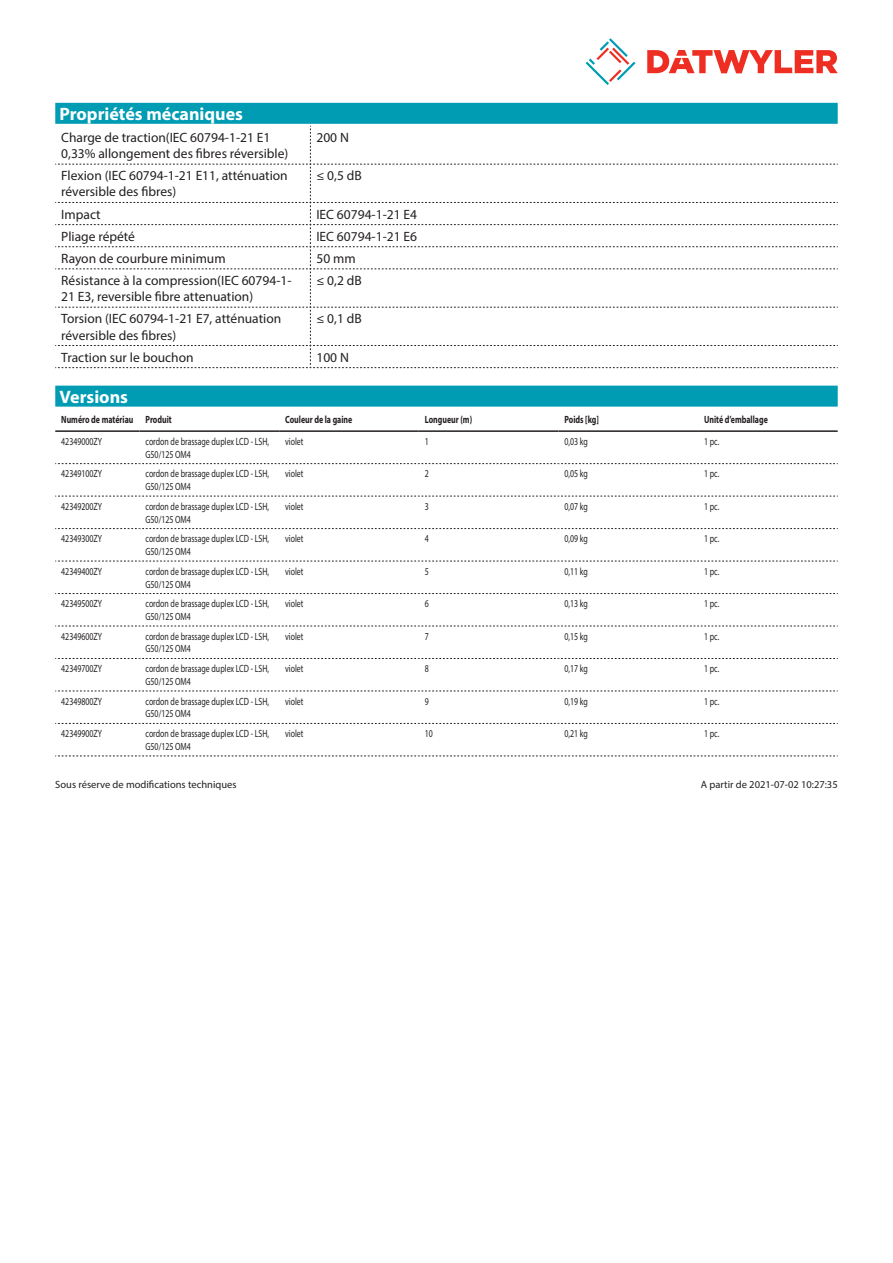
<style>
.page{position:relative;width:893px;height:1263px;background:#fff}
.page>*{position:absolute;margin:0;border:0;box-sizing:border-box;transform-origin:0 0}
.Standard_Head_Proper{font:700 18px "Myriad Pro";color:#fff}
.myriad_light_propert{font:13.5px/16.2px "Myriad Pro";color:#231f20}
.myriadlight{font:10.5px/12.6px "Myriad Pro";color:#231f20;scale:.75 1}
.myriadbold{font:700 10.5px "Myriad Pro";color:#231f20;scale:.75 1}
.Footnote{font:10.5px "Myriad Pro";color:#231f20}
</style>
<div class="page">
<svg style="left:586px;top:38px;width:49px;height:47px"></svg>
<svg style="left:647px;top:50px;width:191px;height:23px"></svg>
<div style="left:55px;top:103px;width:783px;height:21px;background:#009cb3"></div>
<svg style="left:55px;top:126px;width:783px;height:242px"></svg>
<div style="left:55px;top:386px;width:783px;height:21px;background:#009cb3"></div>
<hr style="left:55px;top:430px;width:85px;height:2px;background:#231f20">
<hr style="left:140px;top:430px;width:139px;height:2px;background:#231f20">
<hr style="left:279px;top:430px;width:140px;height:2px;background:#231f20">
<hr style="left:419px;top:430px;width:139px;height:2px;background:#231f20">
<hr style="left:558px;top:430px;width:140px;height:2px;background:#231f20">
<hr style="left:698px;top:430px;width:140px;height:2px;background:#231f20">
<svg style="left:55px;top:463px;width:783px;height:1px"></svg>
<svg style="left:55px;top:496px;width:783px;height:1px"></svg>
<svg style="left:55px;top:528px;width:783px;height:1px"></svg>
<svg style="left:55px;top:561px;width:783px;height:1px"></svg>
<svg style="left:55px;top:593px;width:783px;height:1px"></svg>
<svg style="left:55px;top:626px;width:783px;height:1px"></svg>
<svg style="left:55px;top:658px;width:783px;height:1px"></svg>
<svg style="left:55px;top:691px;width:783px;height:1px"></svg>
<svg style="left:55px;top:723px;width:783px;height:1px"></svg>
<svg style="left:55px;top:756px;width:783px;height:1px"></svg>
<p class="Standard_Head_Proper" style="left:60px;top:102px;width:185px">Propriétés mécaniques</p>
<p class="myriad_light_propert" style="left:61px;top:129px;width:229px">Charge de traction(IEC 60794-1-21 E1<br>0,33% allongement des fibres réversible)</p>
<p class="myriad_light_propert" style="left:316px;top:129px;width:34px">200 N</p>
<p class="myriad_light_propert" style="left:61px;top:167px;width:228px">Flexion (IEC 60794-1-21 E11, atténuation réversible des fibres)</p>
<p class="myriad_light_propert" style="left:316px;top:167px;width:47px">≤ 0,5 dB</p>
<p class="myriad_light_propert" style="left:61px;top:206px;width:41px">Impact</p>
<p class="myriad_light_propert" style="left:316px;top:206px;width:102px">IEC 60794-1-21 E4</p>
<p class="myriad_light_propert" style="left:61px;top:228px;width:75px">Pliage répété</p>
<p class="myriad_light_propert" style="left:316px;top:228px;width:102px">IEC 60794-1-21 E6</p>
<p class="myriad_light_propert" style="left:61px;top:250px;width:166px">Rayon de courbure minimum</p>
<p class="myriad_light_propert" style="left:316px;top:250px;width:41px">50 mm</p>
<p class="myriad_light_propert" style="left:61px;top:272px;width:232px">Résistance à la compression(IEC 60794-1-<br>21 E3, reversible fibre attenuation)</p>
<p class="myriad_light_propert" style="left:316px;top:272px;width:47px">≤ 0,2 dB</p>
<p class="myriad_light_propert" style="left:61px;top:310px;width:222px">Torsion (IEC 60794-1-21 E7, atténuation réversible des fibres)</p>
<p class="myriad_light_propert" style="left:316px;top:310px;width:47px">≤ 0,1 dB</p>
<p class="myriad_light_propert" style="left:61px;top:349px;width:134px">Traction sur le bouchon</p>
<p class="myriad_light_propert" style="left:316px;top:349px;width:34px">100 N</p>
<p class="Standard_Head_Proper" style="left:60px;top:385px;width:70px">Versions</p>
<p class="myriadbold" style="left:61px;top:412px;width:98px">Numéro de matériau</p>
<p class="myriadbold" style="left:146px;top:412px;width:37px">Produit</p>
<p class="myriadbold" style="left:285px;top:412px;width:91px">Couleur de la gaine</p>
<p class="myriadbold" style="left:425px;top:412px;width:65px">Longueur (m)</p>
<p class="myriadbold" style="left:564px;top:412px;width:48px">Poids [kg]</p>
<p class="myriadbold" style="left:704px;top:412px;width:87px">Unité d’emballage</p>
<p class="myriadlight" style="left:61px;top:435px;width:56px">42349000ZY</p>
<p class="myriadlight" style="left:146px;top:435px;width:166px">cordon de brassage duplex LCD - LSH,<br>G50/125 OM4</p>
<p class="myriadlight" style="left:285px;top:435px;width:26px">violet</p>
<p class="myriadlight" style="left:425px;top:435px;width:7px">1</p>
<p class="myriadlight" style="left:564px;top:435px;width:33px">0,03 kg</p>
<p class="myriadlight" style="left:704px;top:435px;width:22px">1 pc.</p>
<p class="myriadlight" style="left:61px;top:467px;width:56px">42349100ZY</p>
<p class="myriadlight" style="left:146px;top:467px;width:166px">cordon de brassage duplex LCD - LSH,<br>G50/125 OM4</p>
<p class="myriadlight" style="left:285px;top:467px;width:26px">violet</p>
<p class="myriadlight" style="left:425px;top:467px;width:7px">2</p>
<p class="myriadlight" style="left:564px;top:467px;width:33px">0,05 kg</p>
<p class="myriadlight" style="left:704px;top:467px;width:22px">1 pc.</p>
<p class="myriadlight" style="left:61px;top:500px;width:56px">42349200ZY</p>
<p class="myriadlight" style="left:146px;top:500px;width:166px">cordon de brassage duplex LCD - LSH,<br>G50/125 OM4</p>
<p class="myriadlight" style="left:285px;top:500px;width:26px">violet</p>
<p class="myriadlight" style="left:425px;top:500px;width:7px">3</p>
<p class="myriadlight" style="left:564px;top:500px;width:33px">0,07 kg</p>
<p class="myriadlight" style="left:704px;top:500px;width:22px">1 pc.</p>
<p class="myriadlight" style="left:61px;top:532px;width:56px">42349300ZY</p>
<p class="myriadlight" style="left:146px;top:532px;width:166px">cordon de brassage duplex LCD - LSH,<br>G50/125 OM4</p>
<p class="myriadlight" style="left:285px;top:532px;width:26px">violet</p>
<p class="myriadlight" style="left:425px;top:532px;width:7px">4</p>
<p class="myriadlight" style="left:564px;top:532px;width:33px">0,09 kg</p>
<p class="myriadlight" style="left:704px;top:532px;width:22px">1 pc.</p>
<p class="myriadlight" style="left:61px;top:565px;width:56px">42349400ZY</p>
<p class="myriadlight" style="left:146px;top:565px;width:166px">cordon de brassage duplex LCD - LSH,<br>G50/125 OM4</p>
<p class="myriadlight" style="left:285px;top:565px;width:26px">violet</p>
<p class="myriadlight" style="left:425px;top:565px;width:7px">5</p>
<p class="myriadlight" style="left:564px;top:565px;width:33px">0,11 kg</p>
<p class="myriadlight" style="left:704px;top:565px;width:22px">1 pc.</p>
<p class="myriadlight" style="left:61px;top:597px;width:56px">42349500ZY</p>
<p class="myriadlight" style="left:146px;top:597px;width:166px">cordon de brassage duplex LCD - LSH,<br>G50/125 OM4</p>
<p class="myriadlight" style="left:285px;top:597px;width:26px">violet</p>
<p class="myriadlight" style="left:425px;top:597px;width:7px">6</p>
<p class="myriadlight" style="left:564px;top:597px;width:33px">0,13 kg</p>
<p class="myriadlight" style="left:704px;top:597px;width:22px">1 pc.</p>
<p class="myriadlight" style="left:61px;top:630px;width:56px">42349600ZY</p>
<p class="myriadlight" style="left:146px;top:630px;width:166px">cordon de brassage duplex LCD - LSH,<br>G50/125 OM4</p>
<p class="myriadlight" style="left:285px;top:630px;width:26px">violet</p>
<p class="myriadlight" style="left:425px;top:630px;width:7px">7</p>
<p class="myriadlight" style="left:564px;top:630px;width:33px">0,15 kg</p>
<p class="myriadlight" style="left:704px;top:630px;width:22px">1 pc.</p>
<p class="myriadlight" style="left:61px;top:662px;width:56px">42349700ZY</p>
<p class="myriadlight" style="left:146px;top:662px;width:166px">cordon de brassage duplex LCD - LSH,<br>G50/125 OM4</p>
<p class="myriadlight" style="left:285px;top:662px;width:26px">violet</p>
<p class="myriadlight" style="left:425px;top:662px;width:7px">8</p>
<p class="myriadlight" style="left:564px;top:662px;width:33px">0,17 kg</p>
<p class="myriadlight" style="left:704px;top:662px;width:22px">1 pc.</p>
<p class="myriadlight" style="left:61px;top:695px;width:56px">42349800ZY</p>
<p class="myriadlight" style="left:146px;top:695px;width:166px">cordon de brassage duplex LCD - LSH,<br>G50/125 OM4</p>
<p class="myriadlight" style="left:285px;top:695px;width:26px">violet</p>
<p class="myriadlight" style="left:425px;top:695px;width:7px">9</p>
<p class="myriadlight" style="left:564px;top:695px;width:33px">0,19 kg</p>
<p class="myriadlight" style="left:704px;top:695px;width:22px">1 pc.</p>
<p class="myriadlight" style="left:61px;top:727px;width:56px">42349900ZY</p>
<p class="myriadlight" style="left:146px;top:727px;width:166px">cordon de brassage duplex LCD - LSH,<br>G50/125 OM4</p>
<p class="myriadlight" style="left:285px;top:727px;width:26px">violet</p>
<p class="myriadlight" style="left:425px;top:727px;width:12px">10</p>
<p class="myriadlight" style="left:564px;top:727px;width:33px">0,21 kg</p>
<p class="myriadlight" style="left:704px;top:727px;width:22px">1 pc.</p>
<p class="Footnote" style="left:55px;top:778px;width:183px">Sous réserve de modifications techniques</p>
<p class="Footnote" style="left:701px;top:778px;width:138px">A partir de 2021-07-02 10:27:35</p>
</div>
